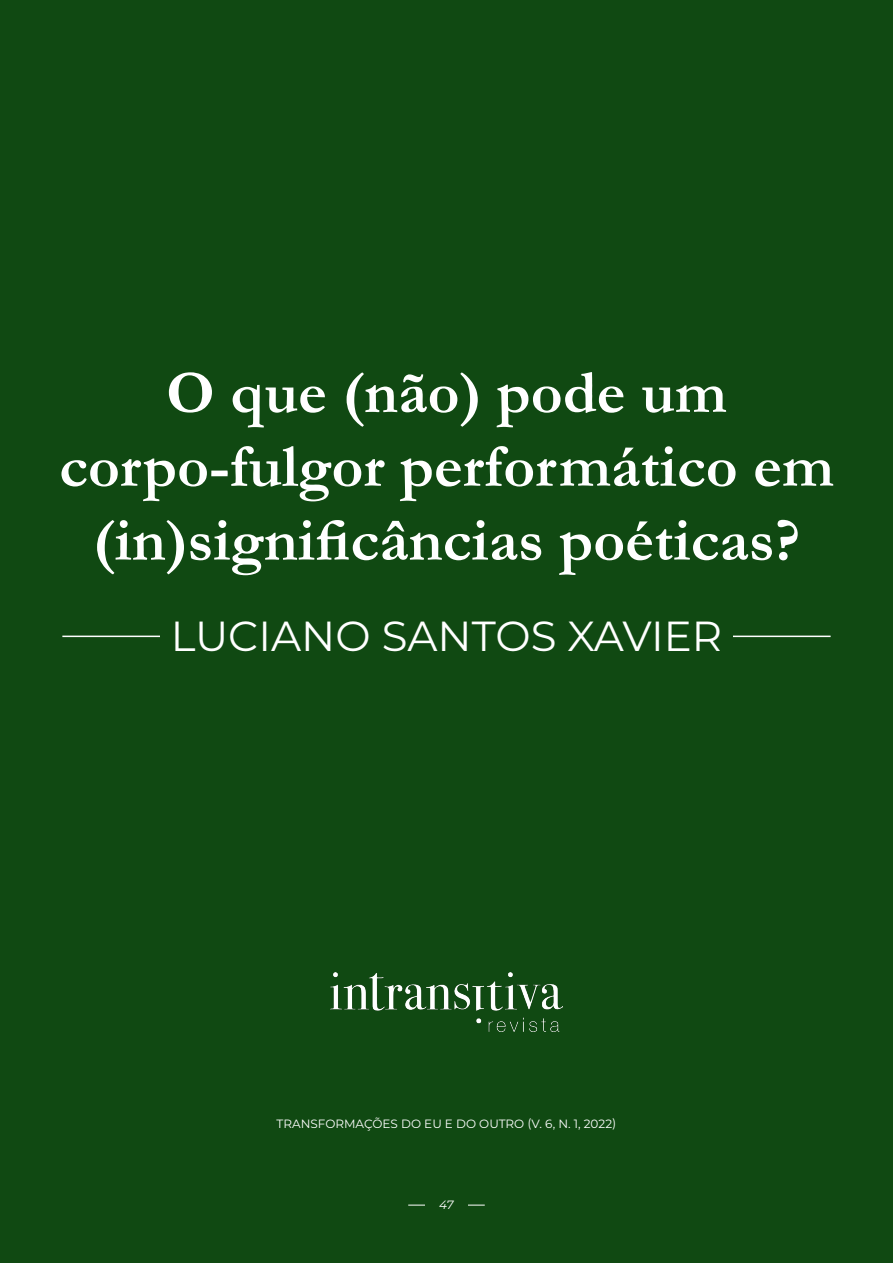
<style>
.page{position:relative;width:893px;height:1263px;background:#104912}
.page>*{position:absolute;margin:0;border:0;box-sizing:border-box;transform-origin:0 0}
.t1{font:700 61.5px/73.8px "Garamond";color:#fff;text-align:center}
.t2{font:42px "Montserrat";color:#fff}
.t3{font:12px "Montserrat";color:#fff}
.t4{font:italic 12px "Montserrat";color:#fff}
</style>
<div class="page">
<hr style="left:62px;top:636px;width:769px;height:1px;background:#fff">
<hr style="left:408px;top:1205px;width:77px;height:1px;background:#fff">
<div style="left:425px;top:1197px;width:43px;height:12px;background:#104912"></div>
<div style="left:160px;top:610px;width:573px;height:52px;background:#104912"></div>
<img style="left:330px;top:972px;width:233px;height:59px">
<p class="t1" style="left:59px;top:356px;width:776px">O que (não) pode um corpo-fulgor performático em (in)significâncias poéticas?</p>
<p class="t2" style="left:171px;top:607px;width:553px">LUCIANO SANTOS XAVIER</p>
<p class="t3" style="left:277px;top:1115px;width:341px">TRANSFORMAÇÕES DO EU E DO OUTRO (V. 6, N. 1, 2022)</p>
<p class="t4" style="left:439px;top:1196px;width:16px">47</p>
</div>
